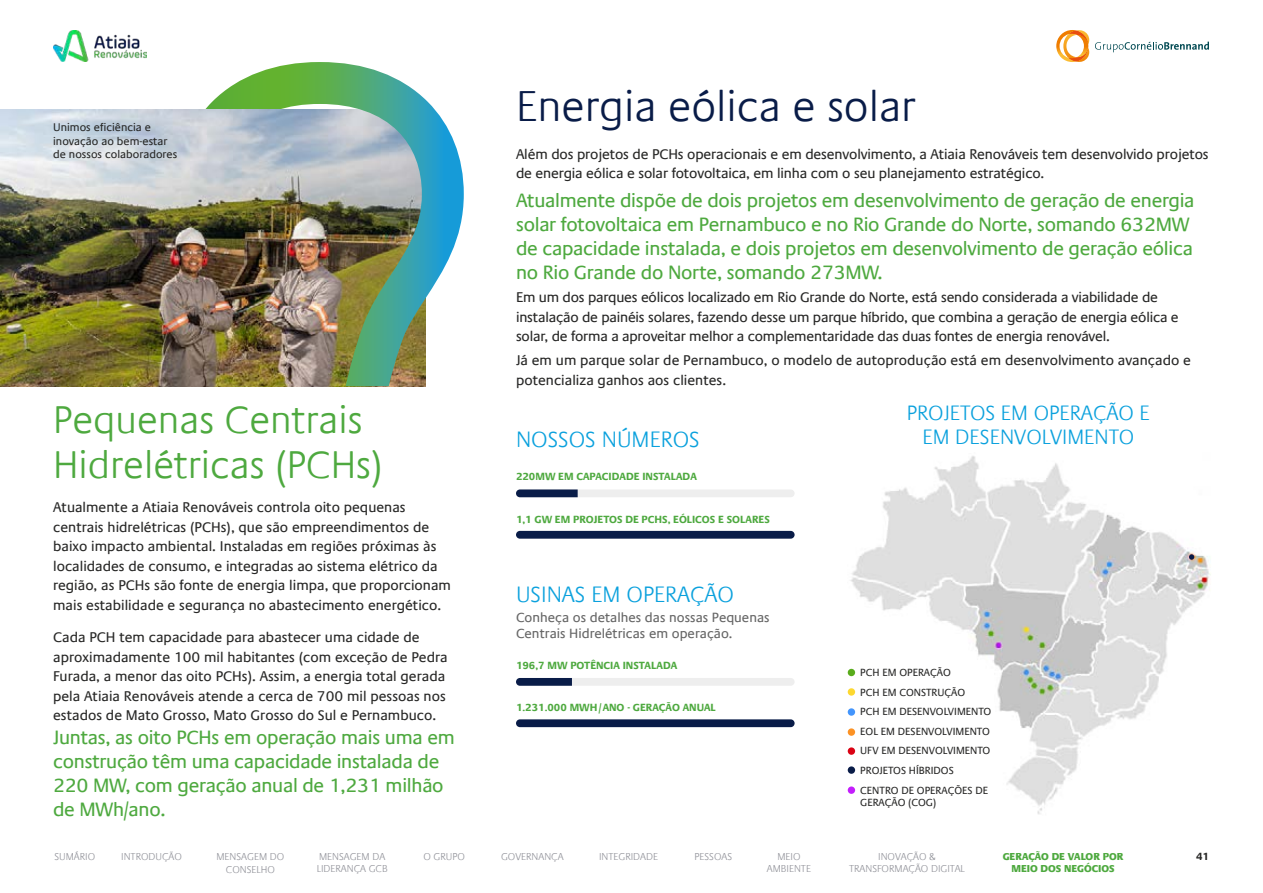
<style>
.page{position:relative;width:1263px;height:893px;background:#fff}
.page>*{position:absolute;margin:0;border:0;box-sizing:border-box;transform-origin:0 0}
.t1{font:300 43.5px "Praxis Com";color:#091c48}
.t2{font:300 39px/45px "Praxis Com";color:#4ea93f}
.t3{font:300 22.5px "Praxis Com";color:#0ba1dd}
.t4{font:300 21px/24px "Praxis Com";color:#0ba1dd;text-align:center}
.t5{font:19.5px/24px "Praxis Com";letter-spacing:-.015em;color:#4ea93f}
.t6{font:14.25px/19.5px "Praxis Com";color:#282827}
.t7{font:13.5px/16.2px "Praxis Com";color:#666}
.t8{font:11.25px/13.5px "Praxis Com";color:#282827}
.t9{font:10.5px/19.6px "Praxis Com";color:#282827}
.t10{font:700 10.5px "Praxis Com";color:#4ea93f}
.t11{font:700 10.5px "Praxis Com";color:#282827}
.t12{font:300 10.2px/12.1px "Praxis Com";color:#93949b;text-align:center}
.t13{font:800 10.2px/12.1px "Praxis Com";color:#4ea93f;text-align:center}
</style>
<div class="page">
<img style="left:848px;top:456px;width:363px;height:358px">
<svg style="left:1095px;top:42px;width:114px;height:10px"></svg>
<svg style="left:1056px;top:30px;width:33px;height:32px"></svg>
<div style="left:516px;top:489px;width:279px;height:8px;background:#eee;border-radius:4px"></div>
<svg style="left:516px;top:489px;width:62px;height:8px"></svg>
<div style="left:516px;top:531px;width:279px;height:8px;background:#091c48;border-radius:4px"></div>
<div style="left:516px;top:678px;width:279px;height:8px;background:#eee;border-radius:4px"></div>
<svg style="left:516px;top:678px;width:56px;height:8px"></svg>
<div style="left:516px;top:719px;width:279px;height:8px;background:#091c48;border-radius:4px"></div>
<div style="left:848px;top:786px;width:7px;height:8px;background:#c31efc;border-radius:50%"></div>
<div style="left:848px;top:766px;width:7px;height:8px;background:#091c48;border-radius:50%"></div>
<div style="left:848px;top:747px;width:7px;height:8px;background:#da0214;border-radius:50%"></div>
<div style="left:848px;top:728px;width:7px;height:8px;background:#fc9224;border-radius:50%"></div>
<div style="left:848px;top:708px;width:7px;height:8px;background:#4395fc;border-radius:50%"></div>
<div style="left:848px;top:688px;width:7px;height:8px;background:#fdd830;border-radius:50%"></div>
<div style="left:848px;top:669px;width:7px;height:7px;background:#59ac1c;border-radius:50%"></div>
<svg style="left:1189px;top:554px;width:5px;height:6px"></svg>
<svg style="left:181px;top:62px;width:283px;height:324px"></svg>
<img style="left:53px;top:30px;width:93px;height:32px">
<img style="left:0;top:110px;width:339px;height:276px">
<p class="t8" style="left:53px;top:121px;width:126px">Unimos eficiência e inovação ao bem-estar de nossos colaboradores</p>
<h2 class="t2" style="left:53px;top:398px;width:331px">Pequenas Centrais<br>Hidrelétricas (PCHs)</h2>
<p class="t6" style="left:53px;top:498px;width:399px">Atualmente a Atiaia Renováveis controla oito pequenas centrais hidrelétricas (PCHs), que são empreendimentos de baixo impacto ambiental. Instaladas em regiões próximas às localidades de consumo, e integradas ao sistema elétrico da região, as PCHs são fonte de energia limpa, que proporcionam mais estabilidade e segurança no abastecimento energético.</p>
<p class="t6" style="left:53px;top:628px;width:396px">Cada PCH tem capacidade para abastecer uma cidade de aproximadamente 100 mil habitantes (com exceção de Pedra Furada, a menor das oito PCHs). Assim, a energia total gerada pela Atiaia Renováveis atende a cerca de 700 mil pessoas nos estados de Mato Grosso, Mato Grosso do Sul e Pernambuco.</p>
<h3 class="t5" style="left:53px;top:726px;width:403px">Juntas, as oito PCHs em operação mais uma em construção têm uma capacidade instalada de 220 MW, com geração anual de 1,231 milhão de MWh/ano.</h3>
<h1 class="t1" style="left:516px;top:81px;width:401px">Energia eólica e solar</h1>
<p class="t6" style="left:516px;top:144px;width:694px">Além dos projetos de PCHs operacionais e em desenvolvimento, a Atiaia Renováveis tem desenvolvido projetos de energia eólica e solar fotovoltaica, em linha com o seu planejamento estratégico.</p>
<p class="t5" style="left:516px;top:188px;width:680px">Atualmente dispõe de dois projetos em desenvolvimento de geração de energia solar fotovoltaica em Pernambuco e no Rio Grande do Norte, somando 632MW de capacidade instalada, e dois projetos em desenvolvimento de geração eólica no Rio Grande do Norte, somando 273MW.</p>
<p class="t6" style="left:516px;top:288px;width:664px">Em um dos parques eólicos localizado em Rio Grande do Norte, está sendo considerada a viabilidade de instalação de painéis solares, fazendo desse um parque híbrido, que combina a geração de energia eólica e solar, de forma a aproveitar melhor a complementaridade das duas fontes de energia renovável.</p>
<p class="t6" style="left:516px;top:351px;width:676px">Já em um parque solar de Pernambuco, o modelo de autoprodução está em desenvolvimento avançado e potencializa ganhos aos clientes.</p>
<h3 class="t3" style="left:516px;top:426px;width:185px">NOSSOS NÚMEROS</h3>
<p class="t10" style="left:516px;top:471px;width:182px">220MW EM CAPACIDADE INSTALADA</p>
<p class="t10" style="left:516px;top:513px;width:255px">1,1 GW EM PROJETOS DE PCHS, EÓLICOS E SOLARES</p>
<h3 class="t3" style="left:516px;top:581px;width:220px">USINAS EM OPERAÇÃO</h3>
<p class="t7" style="left:516px;top:609px;width:255px">Conheça os detalhes das nossas Pequenas<br>Centrais Hidrelétricas em operação.</p>
<p class="t10" style="left:516px;top:659px;width:163px">196,7 MW POTÊNCIA INSTALADA</p>
<p class="t10" style="left:516px;top:701px;width:201px">1.231.000 MWH/ANO - GERAÇÃO ANUAL</p>
<h3 class="t4" style="left:907px;top:401px;width:245px">PROJETOS EM OPERAÇÃO E<br>EM DESENVOLVIMENTO</h3>
<p class="t9" style="left:860px;top:663px;width:132px">PCH EM OPERAÇÃO<br>PCH EM CONSTRUÇÃO<br>PCH EM DESENVOLVIMENTO<br>EOL EM DESENVOLVIMENTO<br>UFV EM DESENVOLVIMENTO<br>PROJETOS HÍBRIDOS<br>CENTRO DE OPERAÇÕES DE</p>
<p class="t9" style="left:860px;top:793px;width:77px">GERAÇÃO (COG)</p>
<p class="t12" style="left:767px;top:851px;width:46px">MEIO<br>AMBIENTE</p>
<p class="t12" style="left:849px;top:851px;width:117px">INOVAÇÃO &amp;<br>TRANSFORMAÇÃO DIGITAL</p>
<p class="t13" style="left:1003px;top:850px;width:122px">GERAÇÃO DE VALOR POR<br>MEIO DOS NEGÓCIOS</p>
<p class="t12" style="left:54px;top:851px;width:42px">SUMÁRIO</p>
<p class="t12" style="left:216px;top:851px;width:69px">MENSAGEM DO<br>CONSELHO</p>
<p class="t12" style="left:317px;top:851px;width:73px;text-align:left">MENSAGEM DA<br>LIDERANÇA GCB</p>
<p class="t12" style="left:121px;top:851px;width:62px">INTRODUÇÃO</p>
<p class="t12" style="left:423px;top:851px;width:43px">O GRUPO</p>
<p class="t12" style="left:501px;top:851px;width:64px">GOVERNANÇA</p>
<p class="t12" style="left:599px;top:851px;width:61px">INTEGRIDADE</p>
<p class="t12" style="left:694px;top:851px;width:39px">PESSOAS</p>
<p class="t11" style="left:1196px;top:850px;width:14px">41</p>
</div>
